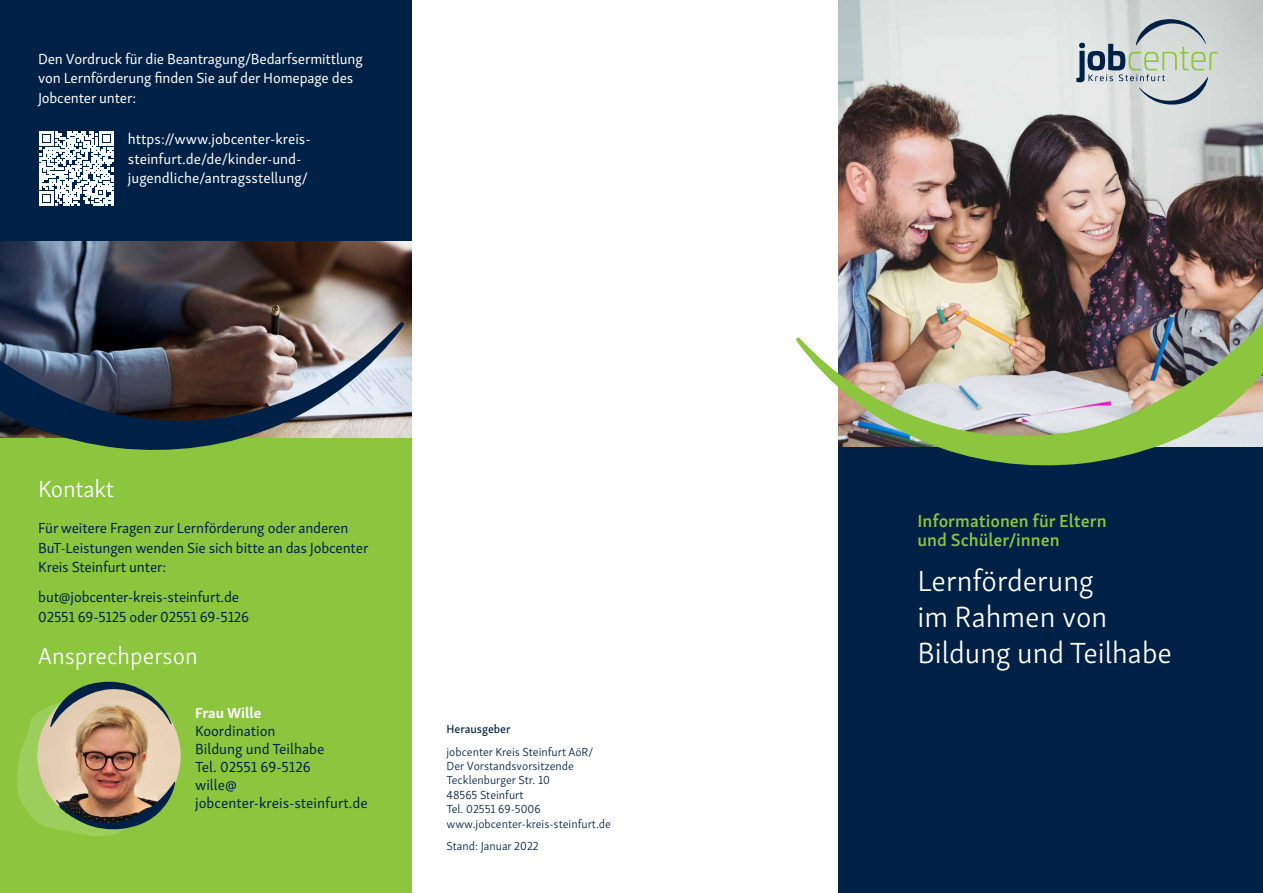
<style>
.page{position:relative;width:1263px;height:893px;background:#fff}
.page>*{position:absolute;margin:0;border:0;box-sizing:border-box;transform-origin:0 0}
.t1{font:300 30px/36px "Skolar Sans Latn";color:#fff}
.t2{font:300 24px "Skolar Sans Latn";color:#fff}
.t3{font:600 18px/19.5px "Skolar Sans Latn";color:#8bc63e}
.t4{font:15px/18px "Skolar Sans Latn";letter-spacing:-.01em;color:#002146}
.t5{font:15px/19.5px "Skolar Sans Latn";letter-spacing:-.01em;color:#fff}
.t6{font:700 15px "Skolar Sans Latn";color:#fff}
.t7{font:300 12px/14.4px "Skolar Sans Latn";color:#002146}
.t8{font:12px "Skolar Sans Latn Me";color:#002146}
</style>
<div class="page">
<div style="left:838px;top:370px;width:425px;height:523px;background:#002146"></div>
<img style="left:838px;top:0;width:425px;height:257px">
<svg style="left:1076px;top:19px;width:141px;height:86px;background:#bcc5c4"></svg>
<div style="left:0;top:0;width:412px;height:893px;background:#8bc63e"></div>
<div style="left:0;top:0;width:412px;height:264px;background:#002146"></div>
<img style="left:175px;top:728px;width:6px;height:55px">
<img style="left:17px;top:682px;width:158px;height:154px">
<img style="left:0;top:241px;width:404px;height:209px">
<svg style="left:39px;top:131px;width:74px;height:75px"></svg>
<img style="left:796px;top:257px;width:467px;height:209px">
<p class="t5" style="left:38px;top:48px;width:326px">Den Vordruck für die Beantragung/Bedarfsermittlung von Lernförderung finden Sie auf der Homepage des<br>Jobcenter unter:</p>
<p class="t5" style="left:128px;top:128px;width:184px">https://www.jobcenter-kreis&shy;steinfurt.de/de/kinder-und&shy;jugendliche/antragsstellung/</p>
<h2 class="t2" style="left:38px;top:471px;width:77px">Kontakt</h2>
<p class="t4" style="left:38px;top:517px;width:332px;line-height:19.5px">Für weitere Fragen zur Lernförderung oder anderen<br>BuT-Leistungen wenden Sie sich bitte an das Jobcenter<br>Kreis Steinfurt unter:</p>
<p class="t4" style="left:38px;top:586px;width:212px;line-height:19.5px">but@jobcenter-kreis-steinfurt.de<br>02551 69-5125 oder 02551 69-5126</p>
<h2 class="t2" style="left:38px;top:638px;width:161px">Ansprechperson</h2>
<p class="t6" style="left:195px;top:701px;width:68px">Frau Wille</p>
<p class="t4" style="left:195px;top:721px;width:174px">Koordination<br>Bildung und Teilhabe<br>Tel. 02551 69-5126<br>wille@ jobcenter-kreis-steinfurt.de</p>
<p class="t8" style="left:446px;top:719px;width:66px">Herausgeber</p>
<p class="t7" style="left:446px;top:743px;width:166px">jobcenter Kreis Steinfurt AöR/<br>Der Vorstandsvorsitzende<br>Tecklenburger Str. 10<br>48565 Steinfurt<br>Tel. 02551 69-5006 www.jobcenter-kreis-steinfurt.de</p>
<p class="t7" style="left:446px;top:838px;width:94px">Stand: Januar 2022</p>
<p class="t3" style="left:917px;top:509px;width:191px">Informationen für Eltern und Schüler/innen</p>
<h1 class="t1" style="left:917px;top:560px;width:256px">Lernförderung<br>im Rahmen von<br>Bildung und Teilhabe</h1>
</div>
